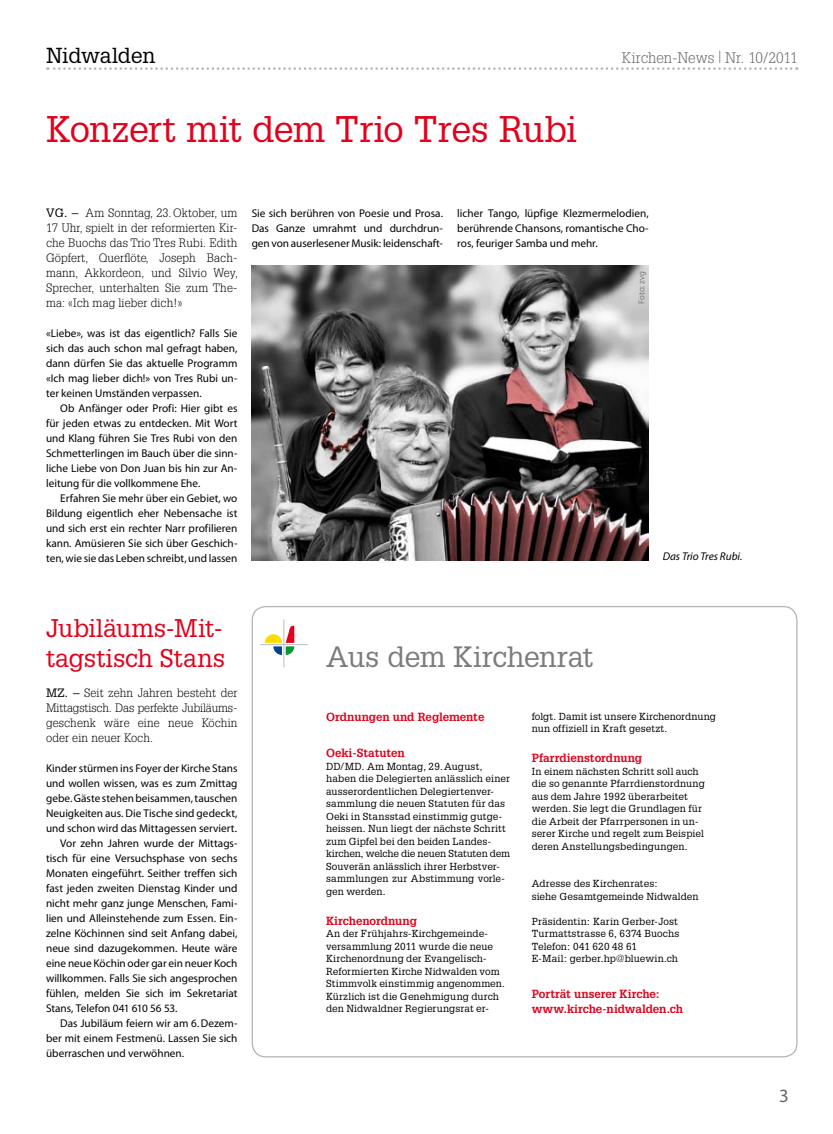
<style>
.page{position:relative;width:833px;height:1134px;background:#fff}
.page>*{position:absolute;margin:0;border:0;box-sizing:border-box;transform-origin:0 0}
.t1{font:36.25px "Glypha LT Std";color:#e2001a}
.t2{font:28.75px "Glypha LT Std";letter-spacing:-.015em;color:#7b7c7e}
.t3{font:25px/30px "Glypha LT Std";color:#e2001a}
.t4{font:21.25px "Glypha LT Std";letter-spacing:-.015em;color:#000}
.t5{font:18.75px "Myriad Pro";color:#646567}
.t6{font:300 15px "Glypha LT Std";letter-spacing:-.005em;color:#646567}
.t7{font:300 11.88px/15px "Glypha LT Std";letter-spacing:.01em;color:#000;text-align:justify}
.t8{font:700 11.5px/15px "Glypha LT Std";color:#e2001a}
.t9{font:11.25px/15px "Myriad Pro";color:#000;text-align:justify}
.t10{font:italic 11.25px "Myriad Pro";letter-spacing:-.005em;color:#000}
.t11{font:10px/12.5px "Glypha LT Std";letter-spacing:.01em;color:#000}
.t12{font:8.75px "Myriad Pro";color:#7b7c7e}
.s1{font-weight:400}
</style>
<div class="page">
<svg style="left:47px;top:67px;width:750px;height:3px"></svg>
<svg style="left:265px;top:626px;width:29px;height:29px"></svg>
<hr style="left:283px;top:619px;width:1px;height:48px;background:#bcbdbf">
<hr style="left:260px;top:644px;width:48px;height:1px;background:#bcbdbf">
<img style="left:252px;top:266px;width:396px;height:294px">
<h3 class="t4" style="left:46px;top:42px;width:111px">Nidwalden</h3>
<h3 class="t6" style="left:622px;top:49px;width:177px">Kirchen-News <sup>|</sup> Nr. 10/2011</h3>
<h1 class="t1" style="left:46px;top:108px;width:532px">Konzert mit dem Trio Tres Rubi</h1>
<p class="t7" style="left:46px;top:206px;width:193px"><span class="s1">VG. –</span> Am Sonntag, 23. Oktober, um 17 Uhr, spielt in der reformierten Kir&shy;che Buochs das Trio Tres Rubi. Edith Göpfert, Querflöte, Joseph Bach&shy;mann, Akkordeon, und Silvio Wey, Sprecher, unterhalten Sie zum The&shy;ma: «Ich mag lieber dich!»</p>
<p class="t9" style="left:46px;top:326px;width:193px">«Liebe», was ist das eigentlich? Falls Sie sich das auch schon mal gefragt haben, dann dürfen Sie das aktuelle Programm «Ich mag lieber dich!» von Tres Rubi un&shy;ter keinen Umständen verpassen.</p>
<p class="t9" style="left:46px;top:401px;width:193px;text-indent:14px">Ob Anfänger oder Profi: Hier gibt es für jeden etwas zu entdecken. Mit Wort und Klang führen Sie Tres Rubi von den Schmetterlingen im Bauch über die sinn&shy;liche Liebe von Don Juan bis hin zur An&shy;leitung für die vollkommene Ehe.</p>
<p class="t9" style="left:46px;top:491px;width:193px;text-indent:14px">Erfahren Sie mehr über ein Gebiet, wo Bildung eigentlich eher Nebensache ist und sich erst ein rechter Narr profilieren kann. Amüsieren Sie sich über Geschich&shy;ten, wie sie das Leben schreibt, und lassen</p>
<p class="t9" style="left:252px;top:206px;width:193px">Sie sich berühren von Poesie und Prosa.<br>Das Ganze umrahmt und durchdrun&shy;gen von auserlesener Musik: leidenschaft-</p>
<p class="t9" style="left:457px;top:206px;width:193px">licher Tango, lüpfige Klezmermelodien, berührende Chansons, romantische Cho&shy;ros, feuriger Samba und mehr.</p>
<p class="t12" style="left:636px;top:304px;width:35px;rotate:-90deg">Foto: zvg</p>
<p class="t10" style="left:663px;top:549px;width:81px">Das Trio Tres Rubi.</p>
<h3 class="t3" style="left:46px;top:613px;width:181px">Jubiläums-Mit&shy;tagstisch Stans</h3>
<h2 class="t2" style="left:326px;top:640px;width:269px">Aus dem Kirchenrat</h2>
<p class="t7" style="left:46px;top:686px;width:193px"><span class="s1">MZ. –</span> Seit zehn Jahren besteht der Mittagstisch. Das perfekte Jubiläums&shy;geschenk wäre eine neue Köchin oder ein neuer Koch.</p>
<p class="t9" style="left:46px;top:761px;width:193px">Kinder stürmen ins Foyer der Kirche Stans</p>
<p class="t9" style="left:46px;top:776px;width:193px">und wollen wissen, was es zum Zmittag</p>
<p class="t9" style="left:46px;top:791px;width:193px">gebe. Gäste stehen beisammen, tauschen</p>
<p class="t9" style="left:46px;top:806px;width:193px">Neuigkeiten aus. Die Tische sind gedeckt,</p>
<p class="t9" style="left:46px;top:821px;width:192px">und schon wird das Mittagessen serviert.</p>
<p class="t9" style="left:60px;top:836px;width:179px">Vor zehn Jahren wurde der Mittags-</p>
<p class="t9" style="left:46px;top:851px;width:193px">tisch für eine Versuchsphase von sechs</p>
<p class="t9" style="left:46px;top:866px;width:193px">Monaten eingeführt. Seither treffen sich</p>
<p class="t9" style="left:46px;top:881px;width:193px">fast jeden zweiten Dienstag Kinder und</p>
<p class="t9" style="left:46px;top:896px;width:193px">nicht mehr ganz junge Menschen, Fami-</p>
<p class="t9" style="left:46px;top:911px;width:193px">lien und Alleinstehende zum Essen. Ein-</p>
<p class="t9" style="left:46px;top:926px;width:193px">zelne Köchinnen sind seit Anfang dabei,</p>
<p class="t9" style="left:46px;top:941px;width:193px">neue sind dazugekommen. Heute wäre</p>
<p class="t9" style="left:46px;top:956px;width:193px">eine neue Köchin oder gar ein neuer Koch</p>
<p class="t9" style="left:46px;top:971px;width:193px">willkommen. Falls Sie sich angesprochen</p>
<p class="t9" style="left:46px;top:986px;width:193px">fühlen, melden Sie sich im Sekretariat</p>
<p class="t9" style="left:46px;top:1001px;width:133px">Stans, Telefon 041 610 56 53.</p>
<p class="t9" style="left:60px;top:1016px;width:179px">Das Jubiläum feiern wir am 6.Dezem-</p>
<p class="t9" style="left:46px;top:1031px;width:193px">ber mit einem Festmenü. Lassen Sie sich</p>
<p class="t9" style="left:46px;top:1046px;width:140px">überraschen und verwöhnen.</p>
<p class="t8" style="left:326px;top:709px;width:160px">Ordnungen und Reglemente</p>
<p class="t8" style="left:326px;top:745px;width:80px">Oeki-Statuten</p>
<p class="t11" style="left:326px;top:760px;width:185px">DD/MD. Am Montag, 29.August, haben die Delegierten anlässlich einer ausserordentlichen Delegiertenver&shy;sammlung die neuen Statuten für das Oeki in Stansstad einstimmig gutge&shy;heissen. Nun liegt der nächste Schritt zum Gipfel bei den beiden Landes&shy;kirchen, welche die neuen Statuten dem Souverän anlässlich ihrer Herbstver&shy;sammlungen zur Abstimmung vorle&shy;gen werden.</p>
<p class="t8" style="left:326px;top:913px;width:92px">Kirchenordnung</p>
<p class="t11" style="left:326px;top:927px;width:180px">An der Frühjahrs-Kirchgemeinde&shy;versammlung 2011 wurde die neue Kirchenordnung der Evangelisch-Reformierten Kirche Nidwalden vom Stimmvolk einstimmig angenommen.<br>Kürzlich ist die Genehmigung durch den Nidwaldner Regierungsrat er-</p>
<p class="t11" style="left:531px;top:709px;width:186px">folgt. Damit ist unsere Kirchenordnung nun offiziell in Kraft gesetzt.</p>
<p class="t8" style="left:531px;top:750px;width:112px">Pfarrdienstordnung</p>
<p class="t11" style="left:531px;top:764px;width:175px">In einem nächsten Schritt soll auch die so genannte Pfarrdienstordnung aus dem Jahre 1992 überarbeitet werden. Sie legt die Grundlagen für die Arbeit der Pfarrpersonen in un&shy;serer Kirche und regelt zum Beispiel deren Anstellungsbedingungen.</p>
<p class="t11" style="left:531px;top:877px;width:168px">Adresse des Kirchenrates:<br>siehe Gesamtgemeinde Nidwalden</p>
<p class="t11" style="left:531px;top:914px;width:149px">Präsidentin: Karin Gerber-Jost<br>Turmattstrasse 6, 6374 Buochs<br>Telefon: 041 620 48 61<br>E-Mail: gerber.hp@bluewin.ch</p>
<p class="t8" style="left:531px;top:986px;width:153px">Porträt unserer Kirche: www.kirche-nidwalden.ch</p>
<h3 class="t5" style="left:779px;top:1084px;width:11px">3</h3>
</div>
